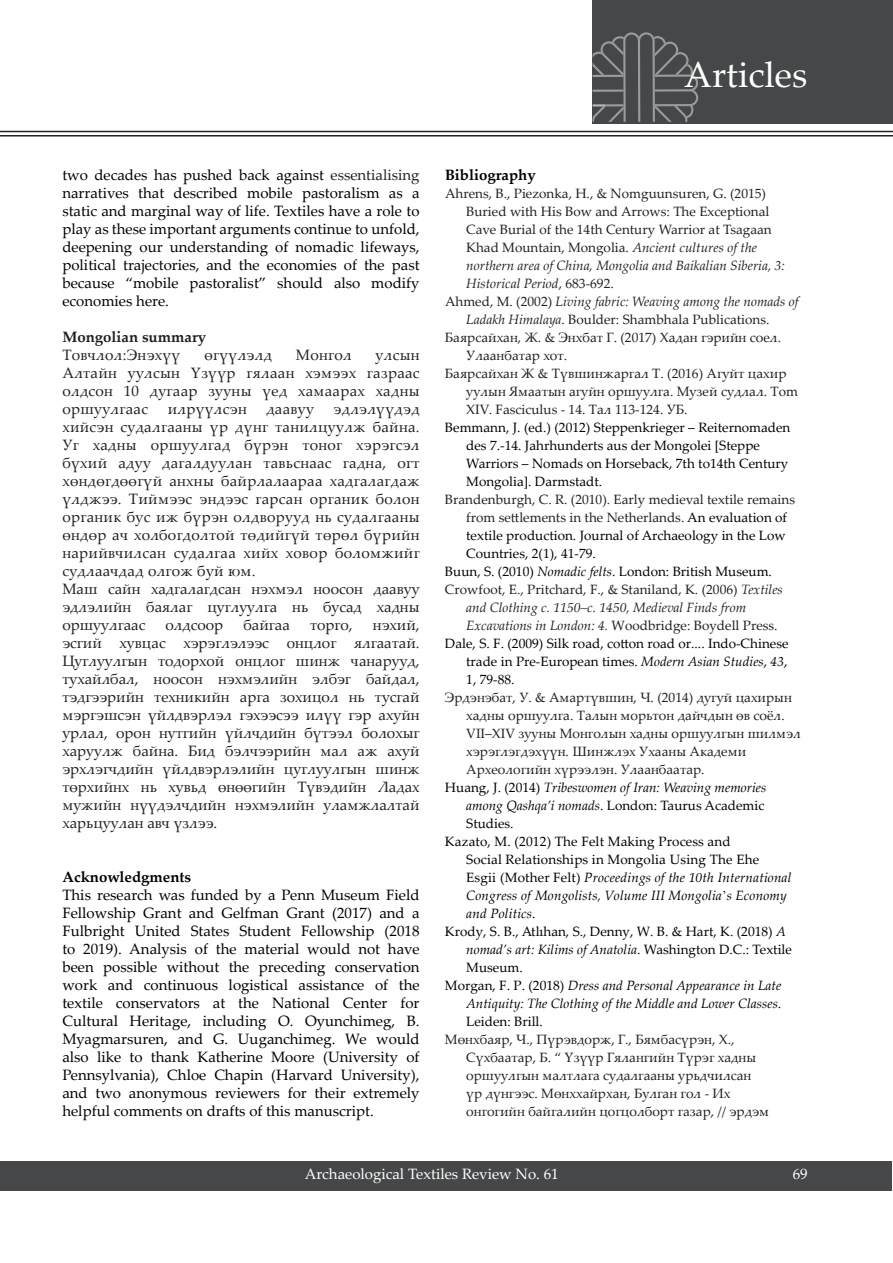
<style>
.page{position:relative;width:893px;height:1263px;background:#fff}
.page>*{position:absolute;margin:0;border:0;box-sizing:border-box;transform-origin:0 0}
.t1{font:36px "Palatino Linotype";color:#fff}
.t2{font:15px/18px "Palatino Linotype";letter-spacing:.02em;color:#231f20;text-align:justify}
.t3{font:15px/18px "Palatino Linotype";color:#000002;text-align:justify}
.t4{font:15px "Palatino Linotype";color:#fff}
.t5{font:700 15px "Palatino Linotype";color:#000002}
.t6{font:700 15px "Palatino Linotype";color:#231f20}
.t7{font:15px "Palatino Linotype";color:#231f20}
.t8{font:13.5px/18px "Palatino Linotype";color:#231f20}
.t9{font:13.5px/18px "Palatino Linotype";color:#000002}
.t10{font:italic 13.5px "Palatino Linotype";color:#000002}
.t11{font:italic 13.5px "Palatino Linotype";color:#231f20}
.s1{color:#231f20}
.s2{font-style:italic}
.s3{font-style:normal}
.s4{color:#000002}
.s5{font-family:"Times New Roman";font-style:normal}
</style>
<div class="page">
<div style="left:593px;top:0;width:300px;height:123px;background:#464748"></div>
<svg style="left:593px;top:32px;width:106px;height:90px"></svg>
<hr style="left:0;top:131px;width:893px;height:1px;background:#231f20">
<hr style="left:0;top:135px;width:893px;height:2px;background:#231f20">
<div style="left:0;top:1161px;width:892px;height:30px;background:#464748"></div>
<h1 class="t1" style="left:684px;top:50px;width:125px">Articles</h1>
<p class="t3" style="left:62px;top:165px;width:359px">two decades has pushed back against <span class="s1">essentialising </span>narratives that described mobile pastoralism as a static and marginal way of life. Textiles have a role to play as these important arguments continue to unfold, deepening our understanding of nomadic lifeways, political trajectories, and the economies of the past because “mobile pastoralist” should also modify economies here.</p>
<p class="t6" style="left:62px;top:326px;width:145px">Mongolian summary</p>
<p class="t2" style="left:62px;top:345px;width:120px">Товчлол:Энэхүү</p>
<p class="t2" style="left:204px;top:345px;width:69px">өгүүлэлд</p>
<p class="t2" style="left:296px;top:345px;width:57px">Монгол</p>
<p class="t2" style="left:62px;top:345px;width:359px;text-indent:313px">улсын Алтайн уулсын Үзүүр гялаан хэмээх газраас олдсон 10 дугаар зууны үед хамаарах хадны оршуулгаас</p>
<p class="t2" style="left:62px;top:399px;width:359px;text-align:left;text-indent:271px">эдлэлүүдэд хийсэн судалгааны үр дүнг танилцуулж байна.<br>Уг хадны оршуулгад бүрэн тоног хэрэгсэл бүхий адуу дагалдуулан тавьснаас гадна, огт хөндөгдөөгүй анхны байрлалаараа хадгалагдаж үлджээ. Тиймээс эндээс гарсан органик болон органик бус иж бүрэн олдворууд нь судалгааны өндөр ач холбогдолтой төдийгүй төрөл бүрийн нарийвчилсан судалгаа хийх ховор боломжийг судлаачдад олгож буй юм.<br>Маш сайн хадгалагдсан нэхмэл ноосон даавуу эдлэлийн баялаг цуглуулга нь бусад хадны оршуулгаас</p>
<p class="t2" style="left:168px;top:399px;width:81px">илрүүлсэн</p>
<p class="t2" style="left:266px;top:399px;width:49px">даавуу</p>
<p class="t7" style="left:166px;top:614px;width:59px">олдсоор</p>
<p class="t2" style="left:243px;top:615px;width:48px">байгаа</p>
<p class="t2" style="left:310px;top:615px;width:44px">торго,</p>
<p class="t2" style="left:62px;top:615px;width:359px;text-indent:311px">нэхий, эсгий хувцас хэрэглэлээс онцлог ялгаатай.<br>Цуглуулгын тодорхой онцлог шинж чанарууд, тухайлбал, ноосон нэхмэлийн элбэг байдал, тэдгээрийн техникийн арга зохицол нь тусгай мэргэшсэн үйлдвэрлэл гэхээсээ илүү гэр ахуйн урлал, орон нутгийн үйлчдийн бүтээл болохыг харуулж байна. Бид бэлчээрийн мал аж ахуй эрхлэгчдийн үйлдвэрлэлийн цуглуулгын шинж төрхийнх нь хувьд өнөөгийн Түвэдийн Ладах мужийн нүүдэлчдийн нэхмэлийн уламжлалтай харьцуулан авч үзлээ.</p>
<p class="t5" style="left:62px;top:866px;width:130px">Acknowledgments</p>
<p class="t3" style="left:62px;top:885px;width:359px">This research was funded by a Penn Museum Field Fellowship Grant and Gelfman Grant (2017) and a Fulbright United States Student Fellowship (2018 to 2019). Analysis of the material would not have been possible without the preceding conservation work and continuous logistical assistance of the textile conservators at the National Center for Cultural Heritage, including O. Oyunchimeg, B.<br>Myagmarsuren, and G. Uuganchimeg. We would also like to thank Katherine Moore (University of Pennsylvania), Chloe Chapin (Harvard University), and two anonymous reviewers for their extremely helpful comments on drafts of this manuscript.</p>
<p class="t5" style="left:445px;top:164px;width:92px">Bibliography</p>
<p class="t8" style="left:445px;top:184px;width:323px">Ahrens, B., Piezonka, H., &amp; Nomguunsuren, G. (2015)</p>
<p class="t8" style="left:466px;top:202px;width:305px">Buried with His Bow and Arrows: The Exceptional</p>
<p class="t8" style="left:466px;top:220px;width:307px">Cave Burial of the 14th Century Warrior at Tsagaan</p>
<p class="t8" style="left:466px;top:238px;width:292px">Khad Mountain, Mongolia. <span class="s2">Ancient cultures of the</span></p>
<p class="t11" style="left:466px;top:256px;width:320px">northern area of China, Mongolia and Baikalian Siberia, 3:</p>
<p class="t11" style="left:466px;top:274px;width:149px">Historical Period<span class="s3">, 683-692.</span></p>
<p class="t11" style="left:445px;top:292px;width:355px"><span class="s3">Ahmed, M. (2002)</span> Living fabric: Weaving among the nomads of</p>
<p class="t8" style="left:466px;top:310px;width:305px"><span class="s2">Ladakh Himalaya</span>. Boulder: Shambhala Publications.</p>
<p class="t8" style="left:445px;top:328px;width:338px">Баярсайхан, Ж. &amp; Энхбат Г. (2017) Xадан гэрийн соел.</p>
<p class="t8" style="left:466px;top:346px;width:103px">Улаанбатар хот.</p>
<p class="t8" style="left:445px;top:364px;width:343px">Баярсайхан Ж &amp; Түвшинжаргал Т. (2016) Агуйт цахир</p>
<p class="t8" style="left:466px;top:382px;width:333px">уулын Ямаатын агуйн оршуулга. Музей судлал. Tom</p>
<p class="t8" style="left:466px;top:400px;width:223px">XIV. Fasciculus - 14. Тал 113-124. УБ.</p>
<p class="t9" style="left:466px;top:418px;width:326px;text-indent:-21px">Bemmann, J. (ed.) (2012) Steppenkrieger – Reiternomaden des 7.-14. Jahrhunderts aus der Mongolei [Steppe Warriors – Nomads on Horseback, 7th to14th Century Mongolia]. Darmstadt.</p>
<p class="t8" style="left:445px;top:490px;width:352px">Brandenburgh, C. R. (2010). Early medieval textile remains</p>
<p class="t8" style="left:466px;top:508px;width:322px">from settlements in the Netherlands. <span class="s4">An evaluation of</span></p>
<p class="t9" style="left:466px;top:526px;width:321px">textile production. Journal of Archaeology in the Low</p>
<p class="t9" style="left:466px;top:544px;width:131px">Countries, 2(1), 41-79.</p>
<p class="t9" style="left:445px;top:562px;width:328px">Buun, S. (2010) <span class="s2">Nomadic felts</span>. London: British Museum.</p>
<p class="t8" style="left:445px;top:580px;width:339px">Crowfoot, E., Pritchard, F., &amp; Staniland, K. (2006) <span class="s2">Textiles</span></p>
<p class="t11" style="left:466px;top:598px;width:281px">and Clothing c. 1150–c. 1450, Medieval Finds from</p>
<p class="t8" style="left:466px;top:616px;width:313px"><span class="s2">Excavations in London: 4.</span> Woodbridge: Boydell Press.</p>
<p class="t9" style="left:445px;top:634px;width:345px">Dale, S. F. (2009) Silk road, cotton road or.... Indo-Chinese</p>
<p class="t9" style="left:466px;top:652px;width:323px">trade in Pre-European times. <span class="s2">Modern Asian Studies</span>, <span class="s2">43</span>,</p>
<p class="t9" style="left:466px;top:670px;width:50px">1, 79-88.</p>
<p class="t8" style="left:445px;top:688px;width:348px">Эрдэнэбат, У. &amp; Амартүвшин, Ч. (2014) дугуй цахирын</p>
<p class="t8" style="left:466px;top:706px;width:320px">хадны оршуулга. Талын морьтон дайчдын өв соёл.</p>
<p class="t8" style="left:466px;top:724px;width:336px">VII–XIV зууны Монголын хадны оршуулгын шилмэл</p>
<p class="t8" style="left:466px;top:742px;width:281px">хэрэглэгдэхүүн. Шинжлэх Ухааны Академи</p>
<p class="t8" style="left:466px;top:760px;width:240px">Археологийн хүрээлэн. Улаанбаатар.</p>
<p class="t10" style="left:445px;top:778px;width:323px"><span class="s3">Huang, J. (2014)</span> Tribeswomen of Iran: Weaving memories</p>
<p class="t9" style="left:466px;top:796px;width:300px"><span class="s2">among Qashqa’i nomads</span>. London: Taurus Academic</p>
<p class="t9" style="left:466px;top:814px;width:49px">Studies.</p>
<p class="t9" style="left:445px;top:832px;width:287px">Kazato, M. (2012) The Felt Making Process and</p>
<p class="t9" style="left:466px;top:850px;width:295px">Social Relationships in Mongolia Using The Ehe</p>
<p class="t10" style="left:466px;top:868px;width:327px"><span class="s3">Esgii (Mother Felt)</span> Proceedings of the 10th International</p>
<p class="t10" style="left:466px;top:886px;width:322px">Congress of Mongolists, Volume III Mongolia<span class="s5">ʼ</span>s Economy</p>
<p class="t10" style="left:466px;top:904px;width:71px">and Politics<span class="s3">.</span></p>
<p class="t9" style="left:445px;top:922px;width:342px">Krody, S. B., Atlıhan, S., Denny, W. B. &amp; Hart, K. (2018) <span class="s2">A</span></p>
<p class="t10" style="left:466px;top:940px;width:327px">nomad’s art: Kilims of Anatolia<span class="s3">. Washington D.C.: Textile</span></p>
<p class="t9" style="left:466px;top:958px;width:58px">Museum.</p>
<p class="t10" style="left:445px;top:976px;width:338px"><span class="s3">Morgan, F. P. (2018)</span> Dress and Personal Appearance in Late</p>
<p class="t10" style="left:466px;top:994px;width:317px">Antiquity: The Clothing of the Middle and Lower Classes<span class="s3">.</span></p>
<p class="t9" style="left:466px;top:1012px;width:78px">Leiden: Brill.</p>
<p class="t8" style="left:466px;top:1030px;width:304px;text-indent:-21px">Мөнхбаяр, Ч., Пүрэвдорж, Г., Бямбасүрэн, Х., Сүхбаатар, Б. “ Үзүүр Гялангийн Түрэг хадны оршуулгын малтлага судалгааны урьдчилсан үр дүнгээс. Мөнххайрхан, Булган гол - Их онгогийн байгалийн цогцолборт газар, // эрдэм</p>
<p class="t4" style="left:305px;top:1163px;width:256px">Archaeological Textiles Review No. 61</p>
<p class="t4" style="left:793px;top:1163px;width:16px">69</p>
</div>
